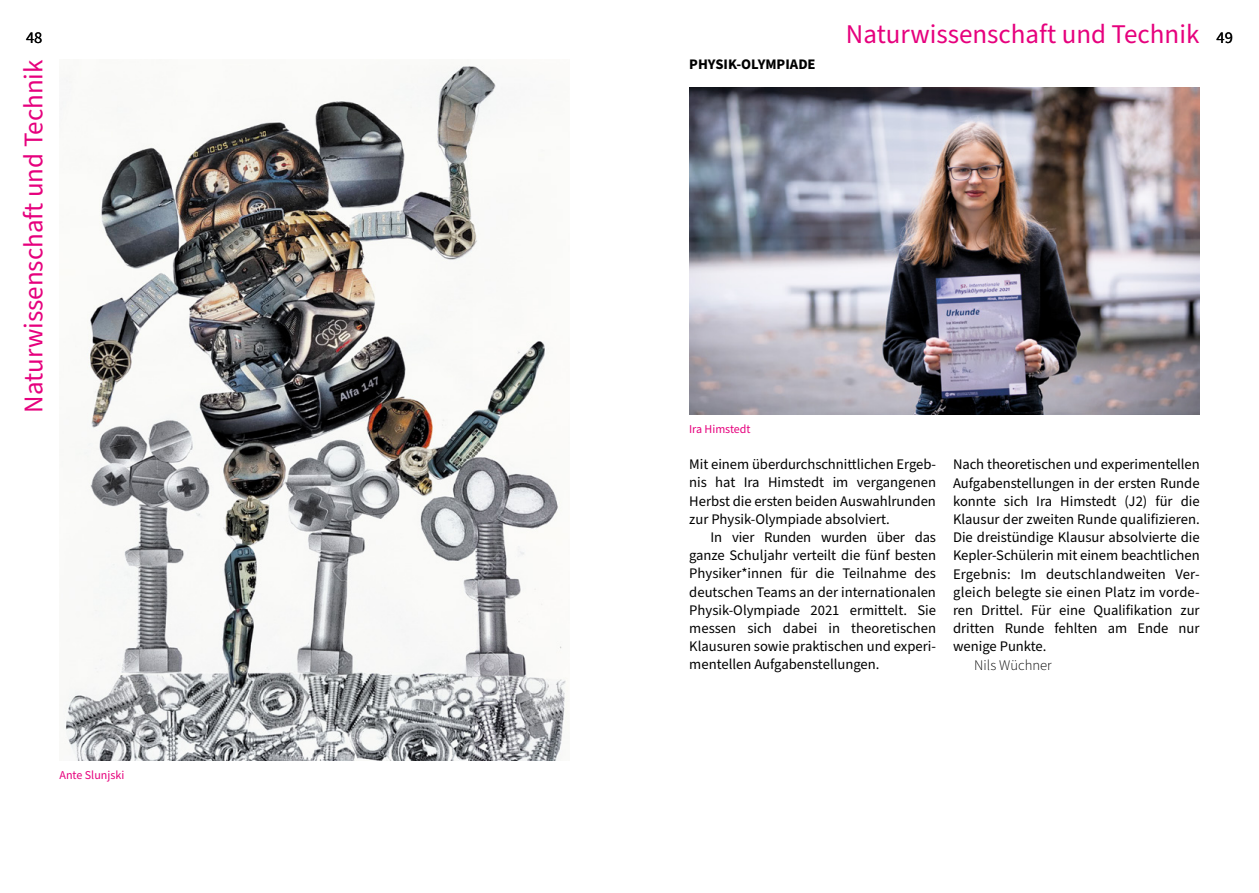
<style>
.page{position:relative;width:1259px;height:893px;background:#fff}
.page>*{position:absolute;margin:0;border:0;box-sizing:border-box;transform-origin:0 0}
.t1{font:27px "Source Sans Pro";color:#e6007d}
.t2{font:16.5px "Source Sans Pro";color:#000}
.t3{font:14.7px/18.1px "Source Sans Pro";color:#000;text-align:justify}
.t4{font:700 14.7px "Source Sans Pro";color:#000}
.t5{font:300 14.7px "Source Sans Pro";color:#000}
.t6{font:12px "Source Sans Pro";color:#e6007d}
.s1{font-size:16.5px;color:#000}
</style>
<div class="page">
<img style="left:689px;top:87px;width:510px;height:328px">
<img style="left:65px;top:66px;width:502px;height:694px">
<p class="t2" style="left:26px;top:26px;width:18px">48</p>
<h1 class="t1" style="left:846px;top:16px;width:388px">Naturwissenschaft und Technik <span class="s1">49</span></h1>
<h1 class="t1" style="left:16px;top:413px;width:355px;rotate:-90deg">Naturwissenschaft und Technik</h1>
<p class="t4" style="left:689px;top:54px;width:128px">PHYSIK-OLYMPIADE</p>
<p class="t6" style="left:60px;top:766px;width:66px">Ante Slunjski</p>
<p class="t6" style="left:689px;top:421px;width:63px">Ira Himstedt</p>
<p class="t3" style="left:689px;top:456px;width:248px">Mit einem überdurchschnittlichen Ergeb&shy;nis hat Ira Himstedt im vergangenen Herbst die ersten beiden Auswahlrunden zur Physik-Olympiade absolviert.</p>
<p class="t3" style="left:689px;top:529px;width:248px;text-indent:21px">In vier Runden wurden über das ganze Schuljahr verteilt die fünf besten Physiker*innen für die Teilnahme des deutschen Teams an der internationalen Physik-Olympiade 2021 ermittelt. Sie messen sich dabei in theoretischen Klausuren sowie praktischen und experi&shy;mentellen Aufgabenstellungen.</p>
<p class="t3" style="left:953px;top:456px;width:248px">Nach theoretischen und experimentellen Aufgabenstellungen in der ersten Runde konnte sich Ira Himstedt (J2) für die Klausur der zweiten Runde qualifizieren.<br>Die dreistündige Klausur absolvierte die Kepler-Schülerin mit einem beachtlichen Ergebnis: Im deutschlandweiten Ver&shy;gleich belegte sie einen Platz im vorde&shy;ren Drittel. Für eine Qualifikation zur dritten Runde fehlten am Ende nur wenige Punkte.</p>
<p class="t5" style="left:974px;top:655px;width:79px">Nils Wüchner</p>
</div>
